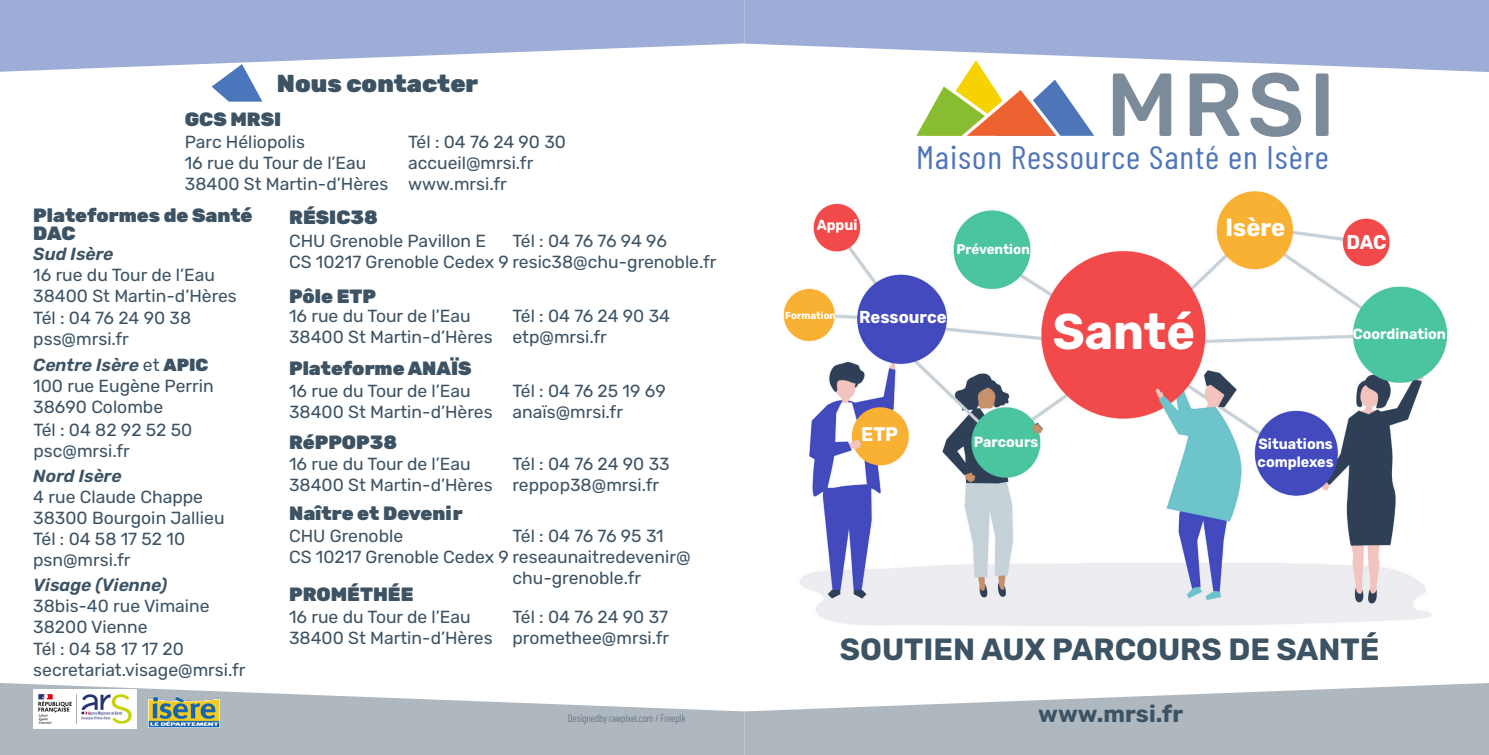
<style>
.page{position:relative;width:1489px;height:755px;background:#fff}
.page>*{position:absolute;margin:0;border:0;box-sizing:border-box;transform-origin:0 0}
.t1{font:500 89.25px "Rubik";color:#7b8b99}
.t2{font:700 50.05px "Rubik";color:#fff;scale:.96 1}
.t3{font:32.55px "Barlow Condensed";letter-spacing:.025em;color:#4f75b9;scale:1.06 1}
.t4{font:700 30.62px "Rubik";color:#3c5364}
.t5{font:700 24.68px "Rubik";color:#fff;scale:.96 1}
.t6{font:900 24.5px "Rubik";color:#3c5364}
.t7{font:700 23.62px "Rubik";color:#3c5364}
.t8{font:700 19.78px "Rubik";letter-spacing:-.005em;color:#fff;scale:.96 1}
.t9{font:900 19.25px "Rubik";color:#3d5364}
.t10{font:17.5px/21px "Rubik";color:#3d5364}
.t11{font:17.5px/21px "Rubik";color:#3c5364}
.t12{font:italic 600 17.5px "Rubik";color:#3d5364}
.t13{font:17.5px "Rubik";letter-spacing:-.02em;color:#3d5364}
.t14{font:italic 600 17.5px "Rubik";color:#3c5364}
.t15{font:700 17.32px "Rubik";color:#fff;scale:.96 1}
.t16{font:700 14.88px/17.8px "Rubik";color:#fff;scale:.96 1}
.t17{font:700 14.7px "Rubik";color:#fff;scale:.96 1}
.t18{font:700 14.53px "Rubik";color:#fff;scale:.96 1}
.t19{font:700 13.83px "Rubik";color:#fff;scale:.96 1}
.t20{font:200 10.33px "Barlow Condensed";color:#3c5364}
.t21{font:700 10.15px "Rubik";color:#fff;scale:.96 1}
.s1{font-weight:400;font-style:normal}
.s2{font-weight:900;font-style:normal}
</style>
<div class="page">
<svg style="left:744px;top:0;width:744px;height:72px;fill:#9dadd8"></svg>
<svg style="left:0;top:0;width:744px;height:72px;fill:#9dadd8"></svg>
<svg style="left:744px;top:683px;width:744px;height:71px;fill:#afb7bf"></svg>
<svg style="left:0;top:683px;width:744px;height:71px;fill:#afb7bf"></svg>
<svg style="left:916px;top:60px;width:178px;height:76px"></svg>
<img style="left:783px;top:191px;width:665px;height:436px">
<svg style="left:212px;top:64px;width:50px;height:38px"></svg>
<img style="left:148px;top:696px;width:71px;height:31px">
<img style="left:33px;top:688px;width:103px;height:40px">
<p class="t6" style="left:277px;top:70px;width:203px">Nous contacter</p>
<p class="t9" style="left:185px;top:108px;width:98px">GCS MRSI</p>
<p class="t10" style="left:408px;top:132px;width:159px">Tél : 04 76 24 90 30</p>
<p class="t10" style="left:408px;top:153px;width:127px">accueil@mrsi.fr www.mrsi.fr</p>
<p class="t11" style="left:185px;top:132px;width:122px">Parc Héliopolis</p>
<p class="t11" style="left:185px;top:153px;width:205px">16 rue du Tour de l’Eau<br>38400 St Martin-d’Hères</p>
<p class="t9" style="left:33px;top:205px;width:221px">Plateformes de Santé</p>
<p class="t9" style="left:33px;top:222px;width:44px">DAC</p>
<p class="t14" style="left:33px;top:244px;width:82px">Sud Isère</p>
<p class="t11" style="left:33px;top:265px;width:205px">16 rue du Tour de l’Eau<br>38400 St Martin-d’Hères</p>
<p class="t10" style="left:33px;top:308px;width:159px">Tél : 04 76 24 90 38</p>
<p class="t10" style="left:33px;top:329px;width:97px">pss@mrsi.fr</p>
<p class="t12" style="left:33px;top:355px;width:176px">Centre Isère <span class="s1">et</span> <span class="s2">APIC</span></p>
<p class="t10" style="left:33px;top:376px;width:182px">100 rue Eugène Perrin<br>38690 Colombe</p>
<p class="t10" style="left:33px;top:419px;width:160px">Tél : 04 82 92 52 50</p>
<p class="t10" style="left:33px;top:440px;width:98px">psc@mrsi.fr</p>
<p class="t12" style="left:33px;top:466px;width:90px">Nord Isère</p>
<p class="t10" style="left:33px;top:487px;width:193px">4 rue Claude Chappe<br>38300 Bourgoin Jallieu</p>
<p class="t10" style="left:33px;top:528px;width:153px">Tél : 04 58 17 52 10</p>
<p class="t10" style="left:33px;top:549px;width:99px">psn@mrsi.fr</p>
<p class="t12" style="left:33px;top:574px;width:135px">Visage (Vienne)</p>
<p class="t10" style="left:33px;top:595px;width:178px">38bis-40 rue Vimaine<br>38200 Vienne</p>
<p class="t10" style="left:33px;top:638px;width:152px">Tél : 04 58 17 17 20</p>
<p class="t10" style="left:33px;top:659px;width:214px">secretariat.visage@mrsi.fr</p>
<p class="t9" style="left:289px;top:207px;width:90px">RÉSIC38</p>
<p class="t10" style="left:512px;top:230px;width:156px">Tél : 04 76 76 94 96</p>
<p class="t10" style="left:289px;top:230px;width:198px">CHU Grenoble Pavillon E</p>
<p class="t10" style="left:289px;top:251px;width:429px">CS 10217 Grenoble Cedex 9 resic38@chu-grenoble.fr</p>
<p class="t9" style="left:289px;top:285px;width:88px">Pôle ETP</p>
<p class="t10" style="left:289px;top:306px;width:205px">16 rue du Tour de l’Eau<br>38400 St Martin-d’Hères</p>
<p class="t10" style="left:512px;top:306px;width:159px">Tél : 04 76 24 90 34</p>
<p class="t10" style="left:512px;top:327px;width:96px">etp@mrsi.fr</p>
<p class="t9" style="left:289px;top:357px;width:184px">Plateforme ANAÏS</p>
<p class="t10" style="left:289px;top:381px;width:205px">16 rue du Tour de l’Eau<br>38400 St Martin-d’Hères</p>
<p class="t10" style="left:512px;top:381px;width:155px">Tél : 04 76 25 19 69</p>
<p class="t10" style="left:512px;top:402px;width:112px">anaïs@mrsi.fr</p>
<p class="t9" style="left:289px;top:431px;width:110px">RéPPOP38</p>
<p class="t10" style="left:289px;top:454px;width:205px">16 rue du Tour de l’Eau<br>38400 St Martin-d’Hères</p>
<p class="t10" style="left:512px;top:454px;width:159px">Tél : 04 76 24 90 33 reppop38@mrsi.fr</p>
<p class="t9" style="left:289px;top:502px;width:175px">Naître et Devenir</p>
<p class="t13" style="left:512px;top:526px;width:153px">Tél : 04 76 76 95 31</p>
<p class="t10" style="left:512px;top:568px;width:130px">chu-grenoble.fr</p>
<p class="t10" style="left:289px;top:526px;width:403px">CHU Grenoble<br>CS 10217 Grenoble Cedex 9 reseaunaitredevenir@</p>
<p class="t9" style="left:289px;top:582px;width:126px">PROMÉTHÉE</p>
<p class="t10" style="left:289px;top:606px;width:205px">16 rue du Tour de l’Eau<br>38400 St Martin-d’Hères</p>
<p class="t10" style="left:512px;top:606px;width:157px">Tél : 04 76 24 90 37</p>
<p class="t10" style="left:512px;top:627px;width:158px">promethee@mrsi.fr</p>
<p class="t20" style="left:568px;top:710px;width:119px">Designedby rawpixel.com / Freepik</p>
<p class="t18" style="left:816px;top:217px;width:44px">Appui</p>
<p class="t1" style="left:1105px;top:55px;width:231px">MRSI</p>
<p class="t3" style="left:916px;top:134px;width:391px">Maison Ressource Santé en Isère</p>
<p class="t19" style="left:956px;top:241px;width:78px">Prévention</p>
<p class="t5" style="left:1225px;top:213px;width:64px">Isère</p>
<p class="t8" style="left:1346px;top:231px;width:43px">DAC</p>
<p class="t21" style="left:785px;top:309px;width:54px">Formation</p>
<p class="t15" style="left:859px;top:307px;width:93px">Ressource</p>
<p class="t2" style="left:1052px;top:303px;width:150px">Santé</p>
<p class="t17" style="left:1352px;top:326px;width:99px">Coordination</p>
<p class="t8" style="left:861px;top:423px;width:40px">ETP</p>
<p class="t17" style="left:973px;top:433px;width:69px">Parcours</p>
<p class="t16" style="left:1257px;top:435px;width:81px">Situations complexes</p>
<p class="t4" style="left:839px;top:631px;width:541px">SOUTIEN AUX PARCOURS DE SANTÉ</p>
<p class="t7" style="left:1038px;top:700px;width:146px">www.mrsi.fr</p>
</div>
